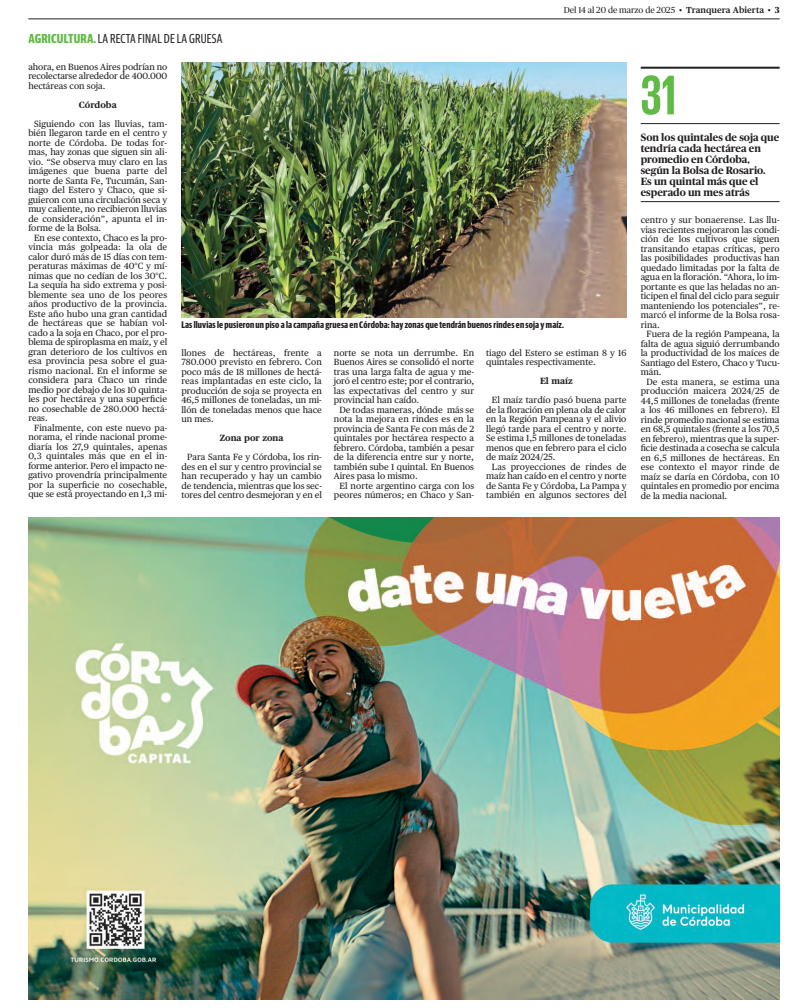
<style>
.page{position:relative;width:808px;height:1008px;background:#fff}
.page>*{position:absolute;margin:0;border:0;box-sizing:border-box;transform-origin:0 0}
.t1{font:700 57px "Giorgio Sans";color:#60bb46}
.t2{font:13px "Guardian Sans X Cond";letter-spacing:.015em;color:#231f20}
.t3{font:700 10.5px/11px "Publico";color:#231f20}
.t4{font:700 9.5px "Guardian Sans X Cond";letter-spacing:.015em;color:#231f20}
.t5{font:9px/9.5px "Publico Text";color:#231f20}
.t6{font:8.8px "Publico";color:#231f20}
.s1{font-weight:700;color:#60bb46}
.s2{font-family:"Publico Text";font-weight:600}
.s3{font-weight:800}
.s4{font-weight:700}
</style>
<div class="page">
<hr style="left:28px;top:19px;width:751px;height:1px;background:#231f20">
<img style="left:181px;top:62px;width:445px;height:256px">
<hr style="left:641px;top:123px;width:138px;height:1px;background:#231f20">
<hr style="left:641px;top:67px;width:138px;height:2px;background:#231f20">
<hr style="left:641px;top:201px;width:138px;height:1px;background:#231f20">
<img style="left:28px;top:518px;width:752px;height:482px">
<p class="t2" style="left:28px;top:30px;width:195px"><span class="s1">AGRICULTURA.</span>LA RECTA FINAL DE LA GRUESA</p>
<p class="t6" style="left:564px;top:5px;width:217px">Del 14 al 20 de marzo de 2025 • <span class="s2">Tranquera Abierta</span> • <span class="s3">3</span></p>
<p class="t5" style="left:28px;top:62px;width:140px;text-align:justify">ahora, en Buenos Aires podrían no recolectarse alrededor de 400.000 hectáreas con soja.</p>
<p class="t5" style="left:34px;top:95px;width:135px;line-height:19px;text-indent:45px"><span class="s4">Córdoba<br></span>Siguiendo con las lluvias, tam-</p>
<p class="t5" style="left:28px;top:128px;width:140px">bién llegaron tarde en el centro y</p>
<p class="t5" style="left:28px;top:138px;width:140px">norte de Córdoba. De todas for-</p>
<p class="t5" style="left:28px;top:147px;width:140px">mas, hay zonas que siguen sin ali-</p>
<p class="t5" style="left:28px;top:157px;width:140px">vio. “Se observa muy claro en las</p>
<p class="t5" style="left:28px;top:166px;width:140px">imágenes que buena parte del</p>
<p class="t5" style="left:28px;top:176px;width:140px">norte de Santa Fe, Tucumán, San-</p>
<p class="t5" style="left:28px;top:185px;width:140px">tiago del Estero y Chaco, que si-</p>
<p class="t5" style="left:28px;top:195px;width:140px">guieron con una circulación seca y</p>
<p class="t5" style="left:28px;top:204px;width:140px">muy caliente, no recibieron lluvias</p>
<p class="t5" style="left:28px;top:214px;width:140px">de consideración”, apunta el in-</p>
<p class="t5" style="left:28px;top:223px;width:74px">forme de la Bolsa.</p>
<p class="t5" style="left:34px;top:233px;width:135px">En ese contexto, Chaco es la pro-</p>
<p class="t5" style="left:28px;top:242px;width:140px">vincia más golpeada: la ola de</p>
<p class="t5" style="left:28px;top:252px;width:140px">calor duró más de 15 días con tem-</p>
<p class="t5" style="left:28px;top:261px;width:140px">peraturas máximas de 40°C y mí-</p>
<p class="t5" style="left:28px;top:271px;width:140px">nimas que no cedían de los 30°C.</p>
<p class="t5" style="left:28px;top:280px;width:140px">La sequía ha sido extrema y posi-</p>
<p class="t5" style="left:28px;top:290px;width:140px">blemente sea uno de los peores</p>
<p class="t5" style="left:28px;top:299px;width:140px">años productivo de la provincia.</p>
<p class="t5" style="left:28px;top:309px;width:140px">Este año hubo una gran cantidad</p>
<p class="t5" style="left:28px;top:318px;width:140px">de hectáreas que se habían vol-</p>
<p class="t5" style="left:28px;top:328px;width:141px">cado a la soja en Chaco, por el pro-</p>
<p class="t5" style="left:28px;top:337px;width:140px">blema de spiroplasma en maíz, y el</p>
<p class="t5" style="left:28px;top:347px;width:140px">gran deterioro de los cultivos en</p>
<p class="t5" style="left:28px;top:356px;width:140px">esa provincia pesa sobre el gua-</p>
<p class="t5" style="left:28px;top:366px;width:140px">rismo nacional. En el informe se</p>
<p class="t5" style="left:28px;top:375px;width:140px">considera para Chaco un rinde</p>
<p class="t5" style="left:28px;top:385px;width:140px">medio por debajo de los 10 quinta-</p>
<p class="t5" style="left:28px;top:394px;width:140px">les por hectárea y una superficie</p>
<p class="t5" style="left:28px;top:404px;width:140px">no cosechable de 280.000 hectá-</p>
<p class="t5" style="left:28px;top:413px;width:21px">reas.</p>
<p class="t5" style="left:34px;top:423px;width:135px">Finalmente, con este nuevo pa-</p>
<p class="t5" style="left:28px;top:432px;width:140px">norama, el rinde nacional prome-</p>
<p class="t5" style="left:28px;top:442px;width:140px">diaría los 27,9 quintales, apenas</p>
<p class="t5" style="left:28px;top:451px;width:140px">0,3 quintales más que en el in-</p>
<p class="t5" style="left:28px;top:461px;width:140px">forme anterior. Pero el impacto ne-</p>
<p class="t5" style="left:28px;top:470px;width:140px">gativo provendría principalmente</p>
<p class="t5" style="left:28px;top:480px;width:140px">por la superficie no cosechable,</p>
<p class="t5" style="left:28px;top:489px;width:140px">que se está proyectando en 1,3 mi-</p>
<p class="t4" style="left:181px;top:318px;width:384px">Las lluvias le pusieron un piso a la campaña gruesa en Córdoba: hay zonas que tendrán buenos rindes en soja y maíz.</p>
<p class="t5" style="left:181px;top:348px;width:142px;text-align:justify">llones de hectáreas, frente a 780.000 previsto en febrero. Con poco más de 18 millones de hectá&shy;reas implantadas en este ciclo, la producción de soja se proyecta en 46,5 millones de toneladas, un mi&shy;llón de toneladas menos que hace un mes.</p>
<p class="t5" style="left:187px;top:428px;width:136px;line-height:19px;text-indent:33px"><span class="s4">Zona por zona<br></span>Para Santa Fe y Córdoba, los rin-</p>
<p class="t5" style="left:181px;top:462px;width:142px;text-align:justify">des en el sur y centro provincial se han recuperado y hay un cambio de tendencia, mientras que los sec&shy;tores del centro desmejoran y en el</p>
<p class="t5" style="left:334px;top:348px;width:142px">norte se nota un derrumbe. En</p>
<p class="t5" style="left:334px;top:357px;width:142px">Buenos Aires se consolidó el norte</p>
<p class="t5" style="left:334px;top:367px;width:142px">tras una larga falta de agua y me-</p>
<p class="t5" style="left:334px;top:376px;width:142px">joró el centro este; por el contrario,</p>
<p class="t5" style="left:334px;top:386px;width:142px">las expectativas del centro y sur</p>
<p class="t5" style="left:334px;top:395px;width:87px">provincial han caído.</p>
<p class="t5" style="left:339px;top:405px;width:136px">De todas maneras, dónde más se</p>
<p class="t5" style="left:334px;top:414px;width:142px">nota la mejora en rindes es en la</p>
<p class="t5" style="left:334px;top:424px;width:142px">provincia de Santa Fe con más de 2</p>
<p class="t5" style="left:334px;top:433px;width:142px">quintales por hectárea respecto a</p>
<p class="t5" style="left:334px;top:443px;width:142px">febrero. Córdoba, también a pesar</p>
<p class="t5" style="left:334px;top:452px;width:142px">de la diferencia entre sur y norte,</p>
<p class="t5" style="left:334px;top:462px;width:142px">también sube 1 quintal. En Buenos</p>
<p class="t5" style="left:334px;top:471px;width:85px">Aires pasa lo mismo.</p>
<p class="t5" style="left:339px;top:481px;width:136px">El norte argentino carga con los</p>
<p class="t5" style="left:334px;top:490px;width:142px">peores números; en Chaco y San-</p>
<p class="t5" style="left:486px;top:348px;width:142px">tiago del Estero se estiman 8 y 16 quintales respectivamente.</p>
<p class="t5" style="left:492px;top:371px;width:136px;line-height:19px;text-indent:48px"><span class="s4">El maíz<br></span>El maíz tardío pasó buena parte</p>
<p class="t5" style="left:486px;top:405px;width:142px">de la floración en plena ola de calor</p>
<p class="t5" style="left:486px;top:414px;width:142px">en la Región Pampeana y el alivio</p>
<p class="t5" style="left:486px;top:424px;width:142px">llegó tarde para el centro y norte.</p>
<p class="t5" style="left:486px;top:433px;width:142px">Se estima 1,5 millones de toneladas</p>
<p class="t5" style="left:486px;top:443px;width:142px">menos que en febrero para el ciclo</p>
<p class="t5" style="left:486px;top:452px;width:71px">de maíz 2024/25.</p>
<p class="t5" style="left:492px;top:462px;width:136px">Las proyecciones de rindes de</p>
<p class="t5" style="left:486px;top:471px;width:142px">maíz han caído en el centro y norte</p>
<p class="t5" style="left:486px;top:481px;width:142px">de Santa Fe y Córdoba, La Pampa y</p>
<p class="t5" style="left:486px;top:490px;width:142px">también en algunos sectores del</p>
<p class="t1" style="left:641px;top:76px;width:37px">31</p>
<p class="t3" style="left:641px;top:132px;width:140px">Son los quintales de soja que tendría cada hectárea en promedio en Córdoba, según la Bolsa de Rosario.<br>Es un quintal más que el esperado un mes atrás</p>
<p class="t5" style="left:641px;top:215px;width:140px">centro y sur bonaerense. Las llu-</p>
<p class="t5" style="left:641px;top:225px;width:140px">vias recientes mejoraron las condi-</p>
<p class="t5" style="left:641px;top:234px;width:140px">ción de los cultivos que siguen</p>
<p class="t5" style="left:641px;top:244px;width:140px">transitando etapas críticas, pero</p>
<p class="t5" style="left:641px;top:253px;width:140px">las posibilidades productivas han</p>
<p class="t5" style="left:641px;top:263px;width:140px">quedado limitadas por la falta de</p>
<p class="t5" style="left:641px;top:272px;width:140px">agua en la floración. “Ahora, lo im-</p>
<p class="t5" style="left:641px;top:282px;width:140px">portante es que las heladas no an-</p>
<p class="t5" style="left:641px;top:291px;width:140px">ticipen el final del ciclo para seguir</p>
<p class="t5" style="left:641px;top:301px;width:140px">manteniendo los potenciales”, re-</p>
<p class="t5" style="left:641px;top:310px;width:140px">marcó el informe de la Bolsa rosa-</p>
<p class="t5" style="left:641px;top:320px;width:21px">rina.</p>
<p class="t5" style="left:646px;top:329px;width:135px">Fuera de la región Pampeana, la</p>
<p class="t5" style="left:641px;top:339px;width:140px">falta de agua siguió derrumbando</p>
<p class="t5" style="left:641px;top:348px;width:140px">la productividad de los maíces de</p>
<p class="t5" style="left:641px;top:358px;width:140px">Santiago del Estero, Chaco y Tucu-</p>
<p class="t5" style="left:641px;top:367px;width:22px">mán.</p>
<p class="t5" style="left:646px;top:377px;width:135px">De esta manera, se estima una</p>
<p class="t5" style="left:641px;top:386px;width:140px">producción maicera 2024/25 de</p>
<p class="t5" style="left:641px;top:396px;width:140px">44,5 millones de toneladas (frente</p>
<p class="t5" style="left:641px;top:405px;width:140px">a los 46 millones en febrero). El</p>
<p class="t5" style="left:641px;top:415px;width:140px">rinde promedio nacional se estima</p>
<p class="t5" style="left:641px;top:424px;width:140px">en 68,5 quintales (frente a los 70,5</p>
<p class="t5" style="left:641px;top:434px;width:140px">en febrero), mientras que la super-</p>
<p class="t5" style="left:641px;top:443px;width:140px">ficie destinada a cosecha se calcula</p>
<p class="t5" style="left:641px;top:453px;width:140px">en 6,5 millones de hectáreas. En</p>
<p class="t5" style="left:641px;top:462px;width:140px">ese contexto el mayor rinde de</p>
<p class="t5" style="left:641px;top:472px;width:140px">maíz se daría en Córdoba, con 10</p>
<p class="t5" style="left:641px;top:481px;width:140px">quintales en promedio por encima</p>
<p class="t5" style="left:641px;top:491px;width:88px">de la media nacional.</p>
</div>
